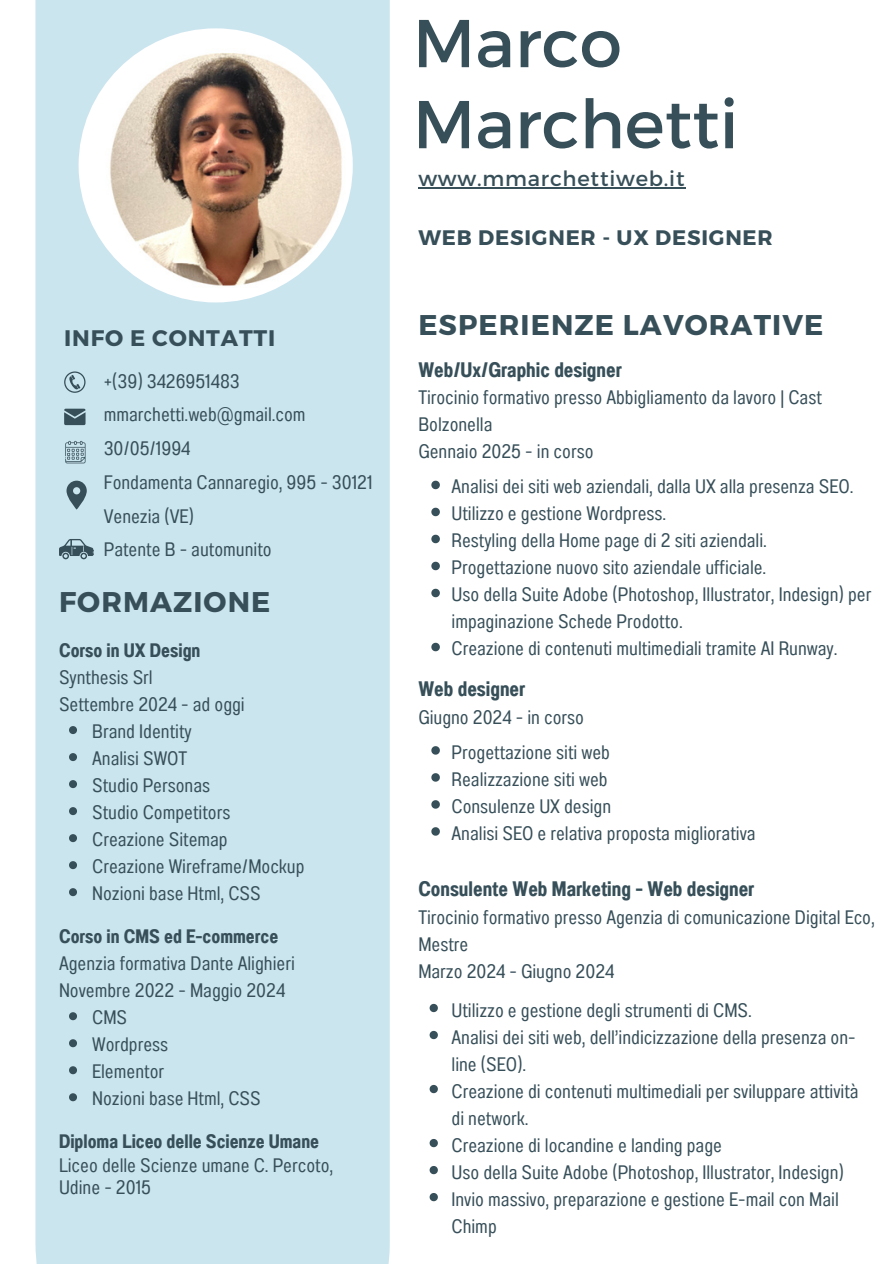
<style>
.page{position:relative;width:894px;height:1264px;background:#fff}
.page>*{position:absolute;margin:0;border:0;box-sizing:border-box;transform-origin:0 0}
.t1{font:67.5px/81px "Montserrat";color:#374f59}
.t2{font:700 28.5px "Montserrat";letter-spacing:.04em;color:#374f59}
.t3{font:700 22.5px "Montserrat";letter-spacing:.04em;color:#374f59}
.t4{font:21px "Anantason Bold Wd 62";color:#374f59}
.t5{font:700 21px "Montserrat";letter-spacing:.04em;color:#374f59}
.t6{font:21px "Montserrat";letter-spacing:.04em;color:#374f59}
.t7{font:19.5px/27px "Anantason Wd 62";color:#374f59}
.t8{font:19.5px "Anantason Bold Wd 62";color:#374f59}
</style>
<div class="page">
<div style="left:35px;top:0;width:354px;height:1263px;background:#cbe5ef"></div>
<img style="left:79px;top:28px;width:274px;height:274px;border-radius:50%">
<svg style="left:64px;top:371px;width:21px;height:22px"></svg>
<svg style="left:64px;top:408px;width:21px;height:17px"></svg>
<svg style="left:66px;top:480px;width:21px;height:29px"></svg>
<svg style="left:59px;top:539px;width:35px;height:20px"></svg>
<svg style="left:65px;top:441px;width:20px;height:22px"></svg>
<svg style="left:429px;top:1003px;width:9px;height:9px"></svg>
<svg style="left:429px;top:1030px;width:9px;height:9px"></svg>
<svg style="left:429px;top:1084px;width:9px;height:9px"></svg>
<svg style="left:429px;top:1139px;width:9px;height:8px"></svg>
<svg style="left:429px;top:1166px;width:9px;height:8px"></svg>
<svg style="left:429px;top:1193px;width:9px;height:8px"></svg>
<svg style="left:69px;top:726px;width:8px;height:8px"></svg>
<svg style="left:69px;top:753px;width:8px;height:8px"></svg>
<svg style="left:69px;top:780px;width:8px;height:8px"></svg>
<svg style="left:69px;top:807px;width:8px;height:8px"></svg>
<svg style="left:69px;top:834px;width:8px;height:8px"></svg>
<svg style="left:69px;top:861px;width:8px;height:8px"></svg>
<svg style="left:69px;top:888px;width:8px;height:8px"></svg>
<svg style="left:69px;top:1012px;width:8px;height:8px"></svg>
<svg style="left:69px;top:1039px;width:8px;height:8px"></svg>
<svg style="left:69px;top:1066px;width:8px;height:8px"></svg>
<svg style="left:69px;top:1093px;width:8px;height:8px"></svg>
<hr style="left:418px;top:187px;width:267px;height:1px;background:#374f59">
<svg style="left:431px;top:480px;width:9px;height:9px"></svg>
<svg style="left:431px;top:507px;width:9px;height:9px"></svg>
<svg style="left:431px;top:534px;width:9px;height:9px"></svg>
<svg style="left:431px;top:561px;width:9px;height:9px"></svg>
<svg style="left:431px;top:588px;width:9px;height:9px"></svg>
<svg style="left:431px;top:642px;width:9px;height:9px"></svg>
<svg style="left:431px;top:746px;width:9px;height:8px"></svg>
<svg style="left:431px;top:773px;width:9px;height:8px"></svg>
<svg style="left:431px;top:800px;width:9px;height:8px"></svg>
<svg style="left:431px;top:827px;width:9px;height:8px"></svg>
<h3 class="t3" style="left:64px;top:323px;width:213px">INFO E CONTATTI</h3>
<p class="t7" style="left:104px;top:367px;width:137px">+(39) 3426951483</p>
<p class="t7" style="left:104px;top:401px;width:203px">mmarchetti.web@gmail.com</p>
<p class="t7" style="left:104px;top:435px;width:88px">30/05/1994</p>
<p class="t7" style="left:104px;top:465px;width:270px;line-height:33.8px">Fondamenta Cannaregio, 995 - 30121<br>Venezia (VE)</p>
<p class="t7" style="left:104px;top:536px;width:169px">Patente B - automunito</p>
<p class="t2" style="left:59px;top:583px;width:213px">FORMAZIONE</p>
<p class="t8" style="left:59px;top:639px;width:143px">Corso in UX Design</p>
<p class="t7" style="left:59px;top:663px;width:95px">Synthesis Srl</p>
<p class="t7" style="left:59px;top:690px;width:187px">Settembre 2024 - ad oggi</p>
<p class="t7" style="left:92px;top:717px;width:101px">Brand Identity</p>
<p class="t7" style="left:92px;top:744px;width:96px">Analisi SWOT</p>
<p class="t7" style="left:92px;top:771px;width:119px">Studio Personas</p>
<p class="t7" style="left:92px;top:798px;width:140px">Studio Competitors</p>
<p class="t7" style="left:92px;top:825px;width:137px">Creazione Sitemap</p>
<p class="t7" style="left:92px;top:852px;width:214px">Creazione Wireframe/Mockup</p>
<p class="t7" style="left:92px;top:879px;width:170px">Nozioni base Html, CSS</p>
<p class="t8" style="left:59px;top:925px;width:221px">Corso in CMS ed E-commerce</p>
<p class="t7" style="left:59px;top:949px;width:237px">Agenzia formativa Dante Alighieri</p>
<h1 class="t7" style="left:59px;top:976px;width:227px">Novembre 2022 - Maggio 2024</h1>
<h4 class="t7" style="left:92px;top:1003px;width:36px">CMS</h4>
<h3 class="t7" style="left:92px;top:1030px;width:78px">Wordpress</h3>
<h2 class="t7" style="left:92px;top:1057px;width:73px">Elementor</h2>
<p class="t7" style="left:92px;top:1084px;width:170px">Nozioni base Html, CSS</p>
<p class="t8" style="left:59px;top:1130px;width:261px">Diploma Liceo delle Scienze Umane</p>
<p class="t7" style="left:59px;top:1154px;width:275px;line-height:22px">Liceo delle Scienze umane C. Percoto,<br>Udine - 2015</p>
<p class="t1" style="left:412px;top:-1px;width:327px">Marco<br>Marchetti</p>
<p class="t6" style="left:418px;top:165px;width:268px">www.mmarchettiweb.it</p>
<p class="t5" style="left:418px;top:224px;width:356px">WEB DESIGNER - UX DESIGNER</p>
<p class="t2" style="left:418px;top:306px;width:406px">ESPERIENZE LAVORATIVE</p>
<p class="t4" style="left:418px;top:357px;width:205px">Web/Ux/Graphic designer</p>
<p class="t7" style="left:418px;top:384px;width:405px">Tirocinio formativo presso Abbigliamento da lavoro | Cast<br>Bolzonella</p>
<p class="t7" style="left:418px;top:438px;width:177px">Gennaio 2025 - in corso</p>
<p class="t7" style="left:451px;top:473px;width:403px">Analisi dei siti web aziendali, dalla UX alla presenza SEO.</p>
<p class="t7" style="left:451px;top:500px;width:216px">Utilizzo e gestione Wordpress.</p>
<p class="t7" style="left:451px;top:527px;width:317px">Restyling della Home page di 2 siti aziendali.</p>
<p class="t7" style="left:451px;top:554px;width:316px">Progettazione nuovo sito aziendale ufficiale.</p>
<p class="t7" style="left:451px;top:581px;width:421px">Uso della Suite Adobe (Photoshop, Illustrator, Indesign) per impaginazione Schede Prodotto.</p>
<p class="t7" style="left:451px;top:635px;width:387px">Creazione di contenuti multimediali tramite AI Runway.</p>
<p class="t4" style="left:418px;top:676px;width:108px">Web designer</p>
<p class="t7" style="left:418px;top:703px;width:167px">Giugno 2024 - in corso</p>
<p class="t7" style="left:451px;top:738px;width:160px">Progettazione siti web</p>
<p class="t7" style="left:451px;top:765px;width:158px">Realizzazione siti web</p>
<p class="t7" style="left:451px;top:792px;width:161px">Consulenze UX design</p>
<p class="t7" style="left:451px;top:819px;width:305px">Analisi SEO e relativa proposta migliorativa</p>
<p class="t4" style="left:418px;top:876px;width:337px">Consulente Web Marketing - Web designer</p>
<p class="t7" style="left:418px;top:903px;width:458px">Tirocinio formativo presso Agenzia di comunicazione Digital Eco,<br>Mestre</p>
<h2 class="t7" style="left:418px;top:957px;width:197px">Marzo 2024 - Giugno 2024</h2>
<p class="t7" style="left:451px;top:996px;width:302px">Utilizzo e gestione degli strumenti di CMS.</p>
<p class="t7" style="left:451px;top:1023px;width:405px">Analisi dei siti web, dell’indicizzazione della presenza on&shy;line (SEO).</p>
<p class="t7" style="left:451px;top:1077px;width:408px">Creazione di contenuti multimediali per sviluppare attività di network.</p>
<p class="t7" style="left:451px;top:1131px;width:272px">Creazione di locandine e landing page</p>
<p class="t7" style="left:451px;top:1158px;width:394px">Uso della Suite Adobe (Photoshop, Illustrator, Indesign)</p>
<p class="t7" style="left:451px;top:1185px;width:389px">Invio massivo, preparazione e gestione E-mail con Mail<br>Chimp</p>
</div>
